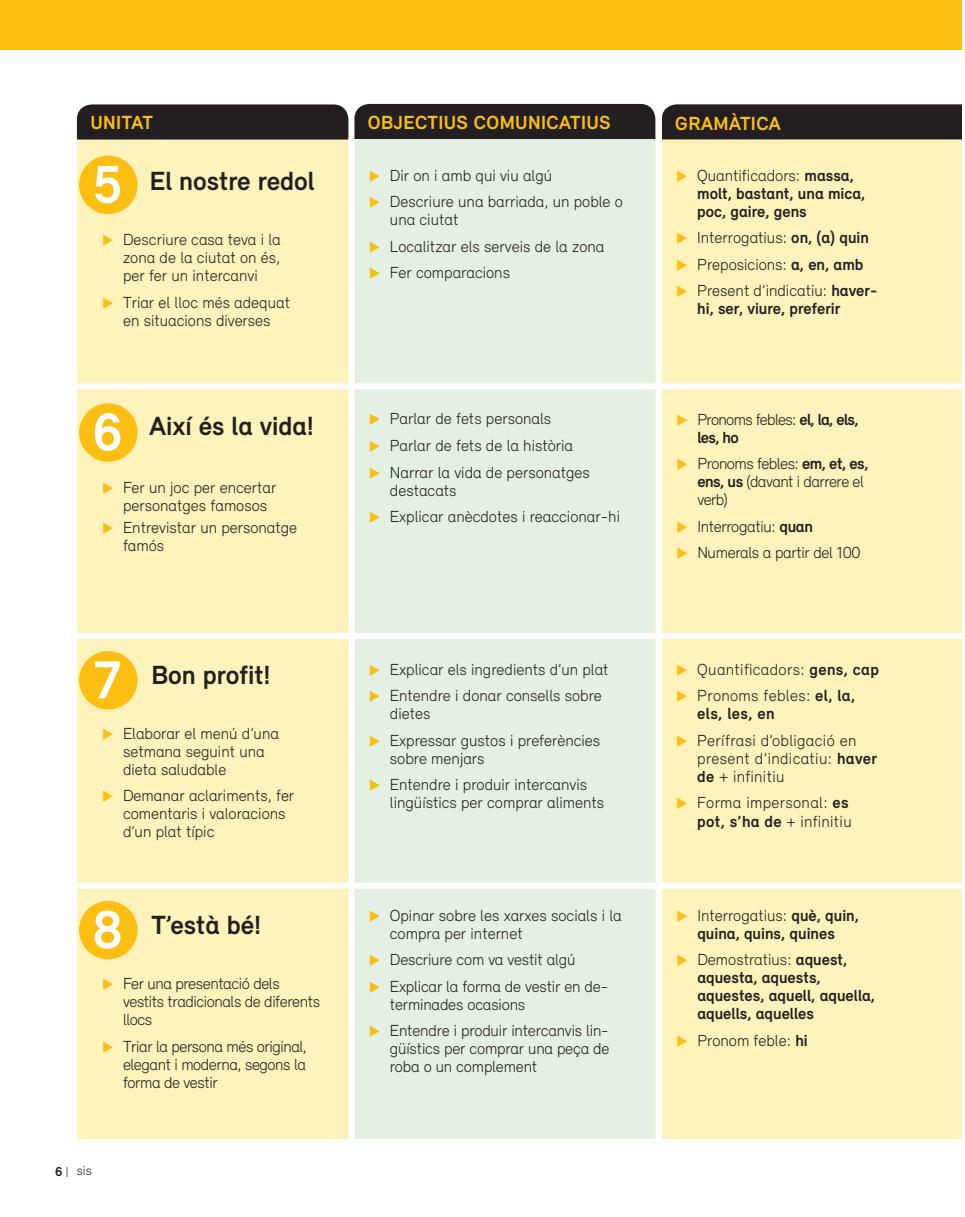
<style>
.page{position:relative;width:965px;height:1217px;background:#fff}
.page>*{position:absolute;margin:0;border:0;box-sizing:border-box;transform-origin:0 0}
.t1{font:700 55.5px "Relevant";color:#fff}
.t2{font:700 27px "Relevant";color:#231f20}
.t3{font:700 19.5px "Relevant";letter-spacing:.02em;color:#fdbe12}
.t4{font:300 16.5px/18px "Relevant";color:#231f20}
.t5{font:700 16.5px/18px "Relevant";color:#231f20}
.t6{font:300 16.5px/18px "Relevant";letter-spacing:.02em;color:#231f20}
.t7{font:300 16.5px/18px "Relevant";letter-spacing:-.025em;color:#231f20}
.t8{font:300 16.5px/18px "Relevant";letter-spacing:-.03em;color:#231f20}
.t9{font:300 16.5px "Relevant";letter-spacing:-.02em;color:#231f20}
.t10{font:300 13.5px "Relevant";color:#231f20}
.s1{color:#fdbe12}
.s2{font-weight:300}
.s3{font-weight:700}
.s4{font-size:12px}
</style>
<div class="page">
<div style="left:77px;top:140px;width:884px;height:998px;background:#fff2ba"></div>
<div style="left:354px;top:137px;width:301px;height:1001px;background:#e5f0e4"></div>
<div style="left:79px;top:156px;width:59px;height:58px;background:#fdbe12;border-radius:50%"></div>
<div style="left:77px;top:104px;width:271px;height:36px;background:#231f20"></div>
<div style="left:348px;top:138px;width:6px;height:1001px;background:#fff"></div>
<div style="left:662px;top:104px;width:299px;height:35px;background:#231f20"></div>
<div style="left:57px;top:383px;width:904px;height:6px;background:#fff"></div>
<div style="left:79px;top:403px;width:59px;height:59px;background:#fdbe12;border-radius:50%"></div>
<div style="left:62px;top:633px;width:899px;height:6px;background:#fff"></div>
<div style="left:79px;top:651px;width:59px;height:58px;background:#fdbe12;border-radius:50%"></div>
<div style="left:62px;top:883px;width:899px;height:6px;background:#fff"></div>
<div style="left:79px;top:901px;width:59px;height:58px;background:#fdbe12;border-radius:50%"></div>
<div style="left:656px;top:110px;width:6px;height:1040px;background:#fff"></div>
<div style="left:354px;top:104px;width:301px;height:35px;background:#231f20"></div>
<div style="left:0;top:0;width:961px;height:49px;background:#fdbe12"></div>
<p class="t3" style="left:90px;top:111px;width:64px">UNITAT</p>
<p class="t3" style="left:368px;top:111px;width:244px">OBJECTIUS COMUNICATIUS</p>
<p class="t3" style="left:675px;top:112px;width:107px">GRAMÀTICA</p>
<p class="t1" style="left:93px;top:151px;width:31px">5</p>
<p class="t5" style="left:697px;top:166px;width:170px;text-indent:-21px"><span class="s1">◆</span> <span class="s2">Quantificadors:</span> massa, molt, bastant, una mica, poc, gaire, gens</p>
<p class="t4" style="left:676px;top:228px;width:194px"><span class="s1">◆</span> Interrogatius: <span class="s3">on, (a) quin</span></p>
<p class="t4" style="left:676px;top:255px;width:189px"><span class="s1">◆</span> Preposicions: <span class="s3">a, en, amb</span></p>
<p class="t5" style="left:697px;top:281px;width:182px;text-indent:-21px"><span class="s1">◆</span> <span class="s2">Present d’indicatiu:</span> haver&shy;hi, ser, viure, preferir</p>
<p class="t4" style="left:369px;top:166px;width:185px"><span class="s1">◆</span> Dir on i amb qui viu algú</p>
<p class="t4" style="left:390px;top:192px;width:234px;text-indent:-21px"><span class="s1">◆</span> Descriure una barriada, un poble o una ciutat</p>
<p class="t4" style="left:369px;top:237px;width:237px"><span class="s1">◆</span> Localitzar els serveis de la zona</p>
<p class="t4" style="left:369px;top:263px;width:143px"><span class="s1">◆</span> Fer comparacions</p>
<p class="t2" style="left:150px;top:165px;width:166px">El nostre redol</p>
<p class="t4" style="left:123px;top:231px;width:159px;text-align:justify;text-indent:-21px"><span class="s1">◆</span> Descriure casa teva i la zona de la ciutat on és, per fer un intercanvi</p>
<p class="t4" style="left:102px;top:293px;width:189px;text-align:center"><span class="s1">◆</span> Triar el lloc més adequat en situacions diverses</p>
<p class="t1" style="left:92px;top:399px;width:32px">6</p>
<p class="t2" style="left:150px;top:410px;width:166px">Així és la vida!</p>
<p class="t4" style="left:123px;top:478px;width:155px;text-indent:-21px"><span class="s1">◆</span> Fer un joc per encertar personatges famosos</p>
<p class="t4" style="left:123px;top:518px;width:176px;text-indent:-21px"><span class="s1">◆</span> Entrevistar un personatge famós</p>
<p class="t1" style="left:94px;top:647px;width:28px">7</p>
<p class="t2" style="left:151px;top:659px;width:121px">Bon profit!</p>
<p class="t4" style="left:123px;top:724px;width:157px;text-indent:-21px"><span class="s1">◆</span> Elaborar el menú d’una setmana seguint una dieta saludable</p>
<p class="t4" style="left:123px;top:786px;width:173px;text-indent:-21px"><span class="s1">◆</span> Demanar aclariments, fer comentaris i valoracions d’un plat típic</p>
<p class="t1" style="left:92px;top:896px;width:32px">8</p>
<p class="t2" style="left:151px;top:909px;width:111px">T’està bé!</p>
<p class="t7" style="left:123px;top:974px;width:198px;text-indent:-21px"><span class="s1">◆</span> Fer una presentació dels vestits tradicionals de diferents llocs</p>
<p class="t4" style="left:123px;top:1037px;width:185px;text-align:justify;text-indent:-21px"><span class="s1">◆</span> Triar la persona més original, elegant i moderna, segons la forma de vestir</p>
<p class="t10" style="left:55px;top:1163px;width:38px"><span class="s3">6</span> <span class="s4">|</span> sis</p>
<p class="t4" style="left:369px;top:410px;width:184px"><span class="s1">◆</span> Parlar de fets personals</p>
<p class="t4" style="left:369px;top:436px;width:206px"><span class="s1">◆</span> Parlar de fets de la història</p>
<p class="t4" style="left:390px;top:463px;width:201px;text-indent:-21px"><span class="s1">◆</span> Narrar la vida de personatges destacats</p>
<p class="t4" style="left:369px;top:507px;width:253px"><span class="s1">◆</span> Explicar anècdotes i reaccionar-hi</p>
<p class="t4" style="left:369px;top:660px;width:241px"><span class="s1">◆</span> Explicar els ingredients d’un plat</p>
<p class="t4" style="left:390px;top:686px;width:213px;text-indent:-21px"><span class="s1">◆</span> Entendre i donar consells sobre dietes</p>
<p class="t4" style="left:390px;top:731px;width:212px;text-indent:-21px"><span class="s1">◆</span> Expressar gustos i preferències sobre menjars</p>
<p class="t4" style="left:390px;top:776px;width:216px;text-indent:-21px"><span class="s1">◆</span> Entendre i produir intercanvis lingüístics per comprar aliments</p>
<p class="t4" style="left:390px;top:906px;width:233px;text-indent:-21px"><span class="s1">◆</span> Opinar sobre les xarxes socials i la compra per internet</p>
<p class="t4" style="left:369px;top:950px;width:208px"><span class="s1">◆</span> Descriure com va vestit algú</p>
<p class="t4" style="left:390px;top:977px;width:220px;text-indent:-21px"><span class="s1">◆</span> Explicar la forma de vestir en de&shy;terminades ocasions</p>
<p class="t4" style="left:390px;top:1021px;width:221px;text-align:justify;text-indent:-21px"><span class="s1">◆</span> Entendre i produir intercanvis lin&shy;güístics per comprar una peça de roba o un complement</p>
<p class="t5" style="left:697px;top:410px;width:163px;text-indent:-21px"><span class="s1">◆</span> <span class="s2">Pronoms febles:</span> el, la, els, les, ho</p>
<p class="t8" style="left:697px;top:454px;width:173px;text-indent:-21px"><span class="s1">◆</span> Pronoms febles: <span class="s3">em, et, es, ens, us</span> (davant i darrere el verb)</p>
<p class="t9" style="left:676px;top:516px;width:138px"><span class="s1">◆</span> Interrogatiu: <span class="s3">quan</span></p>
<p class="t9" style="left:676px;top:543px;width:186px"><span class="s1">◆</span> Numerals a partir del 100</p>
<p class="t6" style="left:676px;top:660px;width:204px"><span class="s1">◆</span> Quantificadors: <span class="s3">gens, cap</span></p>
<p class="t5" style="left:697px;top:687px;width:159px;text-indent:-21px"><span class="s1">◆</span> <span class="s2">Pronoms febles:</span> el, la, els, les, en</p>
<p class="t6" style="left:697px;top:731px;width:181px;text-indent:-21px"><span class="s1">◆</span> Perífrasi d’obligació en present d’indicatiu: <span class="s3">haver de</span> + infinitiu</p>
<p class="t6" style="left:676px;top:794px;width:177px;text-align:right"><span class="s1">◆</span> Forma impersonal: <span class="s3">es pot, s’ha de</span> + infinitiu</p>
<p class="t5" style="left:676px;top:906px;width:184px;text-align:center"><span class="s1">◆</span> <span class="s2">Interrogatius:</span> què, quin, quina, quins, quines</p>
<p class="t5" style="left:697px;top:950px;width:179px;text-indent:-21px"><span class="s1">◆</span> <span class="s2">Demostratius:</span> aquest, aquesta, aquests, aquestes, aquell, aquella, aquells, aquelles</p>
<p class="t4" style="left:676px;top:1031px;width:133px"><span class="s1">◆</span> Pronom feble: <span class="s3">hi</span></p>
</div>
